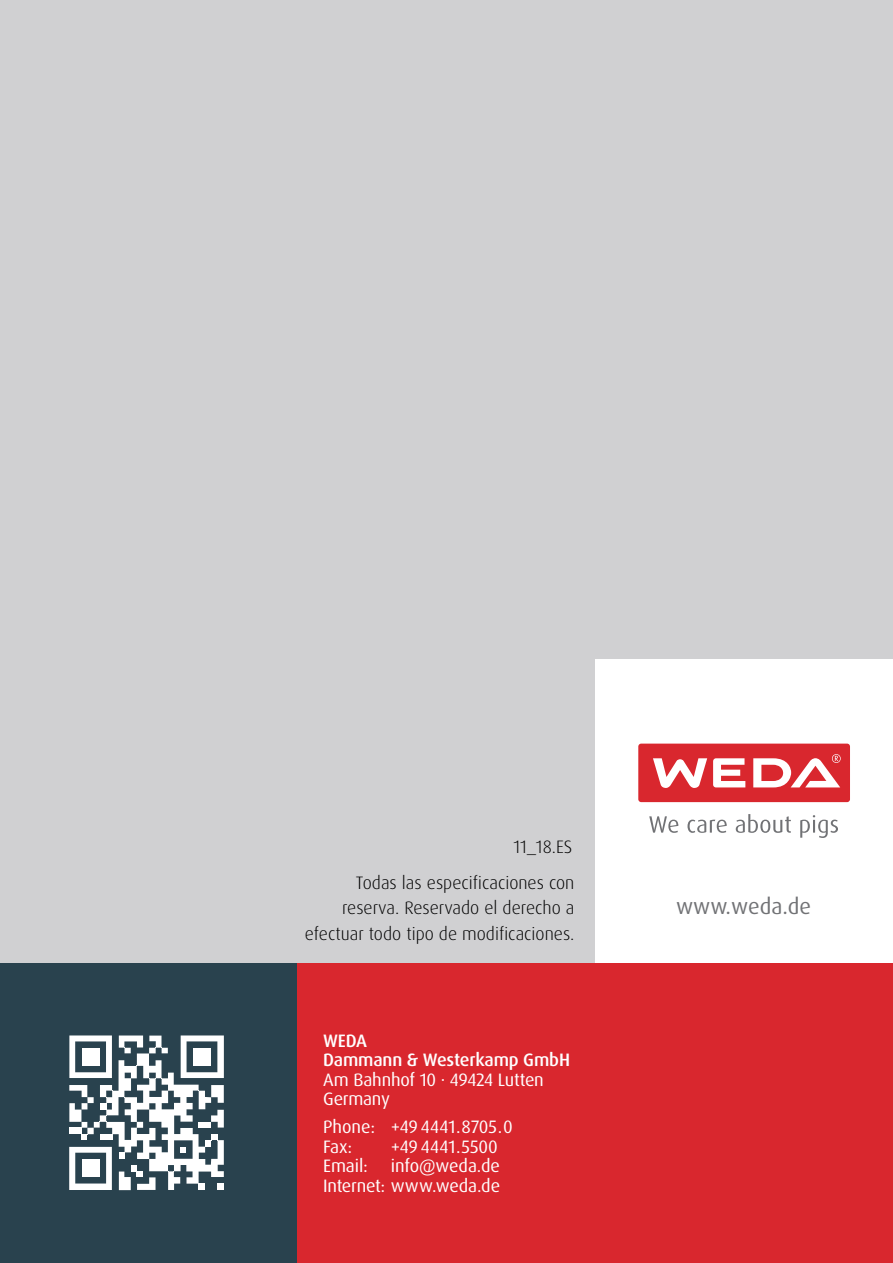
<style>
.page{position:relative;width:893px;height:1263px;background:#fff}
.page>*{position:absolute;margin:0;border:0;box-sizing:border-box;transform-origin:0 0}
.t1{font:22.2px "Dax OT";color:#717275}
.t2{font:18px/19.5px "Dax OT";letter-spacing:-.01em;color:#fff}
.t3{font:300 18px/25.3px "Dax OT";color:#000;text-align:right}
.t4{font:500 18px/19.5px "Dax OT";letter-spacing:-.01em;color:#fff}
</style>
<div class="page">
<div style="left:0;top:0;width:893px;height:1261px;background:#d0d0d2"></div>
<div style="left:595px;top:659px;width:298px;height:304px;background:#fff"></div>
<div style="left:638px;top:744px;width:212px;height:58px;background:#d9272e;border-radius:3px"></div>
<svg style="left:653px;top:758px;width:54px;height:30px"></svg>
<svg style="left:713px;top:758px;width:32px;height:29px"></svg>
<svg style="left:753px;top:754px;width:88px;height:33px"></svg>
<svg style="left:649px;top:816px;width:29px;height:17px"></svg>
<svg style="left:687px;top:819px;width:40px;height:14px"></svg>
<svg style="left:736px;top:814px;width:55px;height:19px"></svg>
<svg style="left:800px;top:815px;width:38px;height:23px"></svg>
<div style="left:0;top:963px;width:298px;height:300px;background:#29424e"></div>
<svg style="left:69px;top:1035px;width:155px;height:155px"></svg>
<div style="left:193px;top:1048px;width:18px;height:18px;background:#fff"></div>
<div style="left:82px;top:1048px;width:18px;height:18px;background:#fff"></div>
<div style="left:298px;top:963px;width:595px;height:300px;background:#d9272e"></div>
<p class="t3" style="left:513px;top:834px;width:61px">11_18.ES</p>
<p class="t3" style="left:305px;top:870px;width:271px">Todas las especificaciones con reserva. Reservado el derecho a efectuar todo tipo de modificaciones.</p>
<p class="t4" style="left:323px;top:1031px;width:248px">WEDA<br>Dammann &amp; Westerkamp GmbH</p>
<p class="t2" style="left:323px;top:1070px;width:222px">Am Bahnhof 10 · 49424 Lutten<br>Germany</p>
<p class="t2" style="left:323px;top:1118px;width:191px">Phone: +49 4441.8705.0<br>Fax:</p>
<p class="t2" style="left:391px;top:1137px;width:109px">+49 4441.5500</p>
<p class="t2" style="left:323px;top:1156px;width:179px;text-align:right">info@weda.de<br>Internet: www.weda.de</p>
<p class="t2" style="left:323px;top:1156px;width:46px">Email:</p>
<p class="t1" style="left:676px;top:892px;width:137px">www.weda.de</p>
</div>
